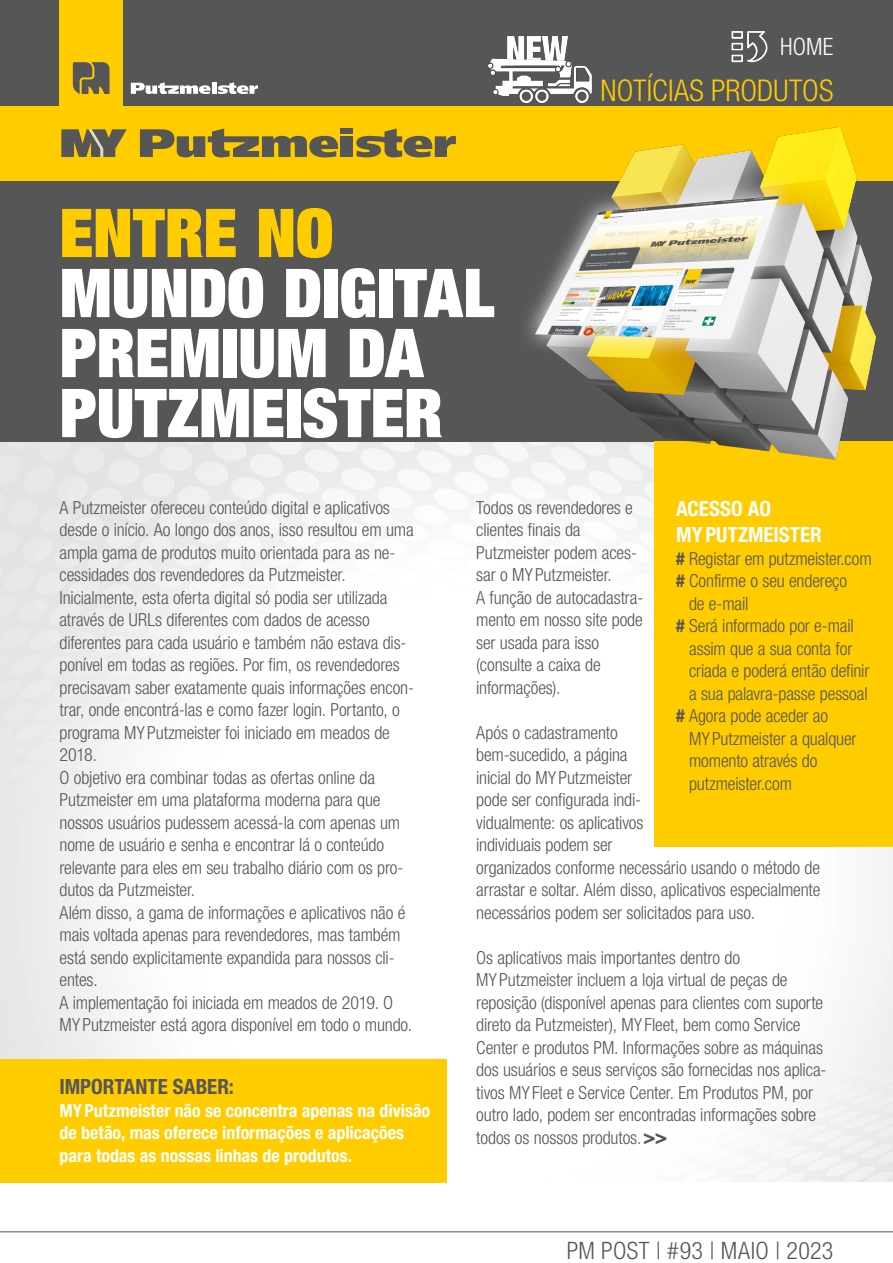
<style>
.page{position:relative;width:893px;height:1263px;background:#fff}
.page>*{position:absolute;margin:0;border:0;box-sizing:border-box;transform-origin:0 0}
.t1{font:900 condensed 67.5px/60px "Helvetica Neue LT Pro";letter-spacing:-.005em;color:#fff}
.t2{font:900 condensed 67.5px "Helvetica Neue LT Pro";letter-spacing:-.005em;color:#fc0}
.t3{font:300 condensed 30px "Helvetica Neue LT Pro";letter-spacing:.005em;color:#fc0}
.t4{font:300 condensed 24px "Helvetica Neue LT Pro";letter-spacing:.015em;color:#565656}
.t5{font:300 condensed 24px "Helvetica Neue LT Pro";color:#fff}
.t6{font:700 condensed 21px/26.2px "Helvetica Neue LT Pro";letter-spacing:.005em;color:#fff}
.t7{font:700 condensed 21px "Helvetica Neue LT Pro";color:#565656}
.t8{font:300 condensed 18px/22.5px "Helvetica Neue LT Pro";letter-spacing:-.005em;color:#565656}
.t9{font:700 condensed 18px/22.5px "Helvetica Neue LT Pro";color:#fff}
.s1{font-weight:700}
</style>
<div class="page">
<svg style="left:0;top:1231px;width:893px;height:2px;background:#a9a9a9"></svg>
<div style="left:0;top:105px;width:893px;height:76px;background:#fc0"></div>
<img style="left:0;top:441px;width:893px;height:740px">
<div style="left:0;top:0;width:893px;height:105px;background:#565656"></div>
<div style="left:60px;top:0;width:63px;height:105px;background:#fc0"></div>
<svg style="left:73px;top:62px;width:37px;height:32px"></svg>
<svg style="left:131px;top:82px;width:127px;height:12px"></svg>
<img style="left:731px;top:31px;width:37px;height:32px">
<div style="left:0;top:181px;width:893px;height:260px;background:#565656"></div>
<div style="left:341px;top:136px;width:12px;height:21px;background:#565656"></div>
<svg style="left:356px;top:129px;width:100px;height:28px"></svg>
<svg style="left:140px;top:129px;width:198px;height:28px"></svg>
<div style="left:341px;top:129px;width:12px;height:5px;background:#565656"></div>
<svg style="left:61px;top:129px;width:66px;height:28px"></svg>
<div style="left:0;top:1059px;width:446px;height:123px;background:#fc0"></div>
<div style="left:655px;top:441px;width:238px;height:406px;background:#fc0"></div>
<img style="left:470px;top:105px;width:423px;height:371px">
<img style="left:488px;top:36px;width:104px;height:67px">
<h3 class="t5" style="left:780px;top:33px;width:55px">HOME</h3>
<h1 class="t2" style="left:60px;top:190px;width:275px">ENTRE NO</h1>
<h1 class="t1" style="left:60px;top:261px;width:437px">MUNDO DIGITAL<br>PREMIUM DA<br>PUTZMEISTER</h1>
<h2 class="t3" style="left:601px;top:73px;width:234px">NOTÍCIAS PRODUTOS</h2>
<p class="t8" style="left:60px;top:496px;width:356px">A Putzmeister ofereceu conteúdo digital e aplicativos desde o início. Ao longo dos anos, isso resultou em uma ampla gama de produtos muito orientada para as ne&shy;cessidades dos revendedores da Putzmeister.<br>Inicialmente, esta oferta digital só podia ser utilizada através de URLs diferentes com dados de acesso diferentes para cada usuário e também não estava dis&shy;ponível em todas as regiões. Por fim, os revendedores precisavam saber exatamente quais informações encon&shy;trar, onde encontrá-las e como fazer login. Portanto, o programa MY Putzmeister foi iniciado em meados de 2018.<br>O objetivo era combinar todas as ofertas online da Putzmeister em uma plataforma moderna para que nossos usuários pudessem acessá-la com apenas um nome de usuário e senha e encontrar lá o conteúdo relevante para eles em seu trabalho diário com os pro&shy;dutos da Putzmeister.<br>Além disso, a gama de informações e aplicativos não é mais voltada apenas para revendedores, mas também está sendo explicitamente expandida para nossos cli&shy;entes.<br>A implementação foi iniciada em meados de 2019. O MY Putzmeister está agora disponível em todo o mundo.</p>
<p class="t8" style="left:476px;top:496px;width:169px">Todos os revendedores e clientes finais da<br>Putzmeister podem aces&shy;sar o MY Putzmeister.<br>A função de autocadastra&shy;mento em nosso site pode ser usada para isso (consulte a caixa de informações).</p>
<p class="t6" style="left:676px;top:495px;width:147px">ACESSO AO<br>MYPUTZMEISTER</p>
<p class="t8" style="left:676px;top:547px;width:197px"><span class="s1">#</span> Registar em putzmeister.com</p>
<p class="t8" style="left:676px;top:569px;width:173px"><span class="s1">#</span> Confirme o seu endereço</p>
<p class="t8" style="left:689px;top:592px;width:61px">de e-mail</p>
<p class="t8" style="left:676px;top:614px;width:179px"><span class="s1">#</span> Será informado por e-mail</p>
<p class="t8" style="left:689px;top:637px;width:165px">assim que a sua conta for</p>
<p class="t8" style="left:689px;top:659px;width:182px">criada e poderá então definir</p>
<p class="t8" style="left:689px;top:682px;width:180px">a sua palavra-passe pessoal</p>
<p class="t8" style="left:676px;top:704px;width:153px"><span class="s1">#</span> Agora pode aceder ao</p>
<p class="t8" style="left:689px;top:727px;width:169px">MY Putzmeister a qualquer</p>
<p class="t8" style="left:689px;top:749px;width:130px">momento através do</p>
<p class="t8" style="left:689px;top:772px;width:104px">putzmeister.com</p>
<p class="t8" style="left:476px;top:721px;width:346px">Após o cadastramento<br>bem-sucedido, a página<br>inicial do MY Putzmeister<br>pode ser configurada indi-<br>vidualmente: os aplicativos<br>individuais podem ser<br>organizados conforme necessário usando o método de arrastar e soltar. Além disso, aplicativos especialmente necessários podem ser solicitados para uso.</p>
<p class="t8" style="left:476px;top:946px;width:352px">Os aplicativos mais importantes dentro do<br>MY Putzmeister incluem a loja virtual de peças de reposição (disponível apenas para clientes com suporte direto da Putzmeister), MY Fleet, bem como Service Center e produtos PM. Informações sobre as máquinas dos usuários e seus serviços são fornecidas nos aplica&shy;tivos MY Fleet e Service Center. Em Produtos PM, por outro lado, podem ser encontradas informações sobre todos os nossos produtos.</p>
<p class="t7" style="left:60px;top:1074px;width:176px">IMPORTANTE SABER:</p>
<p class="t9" style="left:60px;top:1099px;width:372px">MYPutzmeister não se concentra apenas na divisão de betão, mas oferece informações e aplicações para todas as nossas linhas de produtos.</p>
<p class="t7" style="left:643px;top:1124px;width:26px">&gt;&gt;</p>
<h3 class="t4" style="left:567px;top:1236px;width:268px">PM POST | #93 | MAIO | 2023</h3>
</div>
